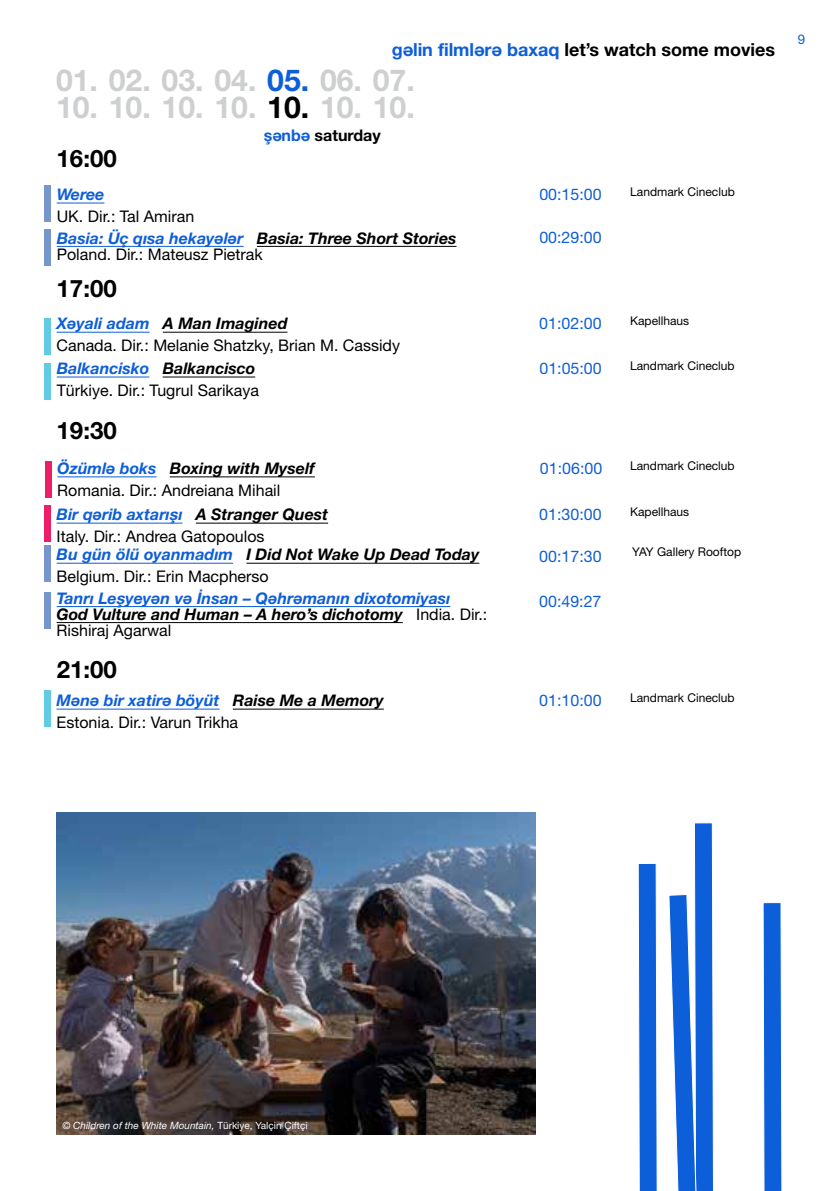
<style>
.page{position:relative;width:840px;height:1191px;background:#fff}
.page>*{position:absolute;margin:0;border:0;box-sizing:border-box;transform-origin:0 0}
.t1{font:700 30.2px "Helvetica Neue";color:#cdcfd0}
.t2{font:700 24px "Helvetica Neue";color:#000}
.t3{font:700 18px "Helvetica Neue";color:#000}
.t4{font:16px/21.6px "Helvetica Neue";color:#000}
.t5{font:italic 700 16px/16px "Helvetica Neue";color:#0d5ed9}
.t6{font:italic 700 16px/21.6px "Helvetica Neue";color:#000}
.t7{font:16px "Helvetica Neue";color:#0d5ed9}
.t8{font:700 16px "Helvetica Neue";color:#000}
.t9{font:13.4px "Helvetica Neue";color:#0d5ed9}
.t10{font:12px "Helvetica Neue";color:#000}
.t11{font:italic 10px "Helvetica Neue";color:#fff}
.s1{color:#0d5ed9}
.s2{color:#000}
.s3{font-weight:400;font-style:normal}
.s4{font-weight:700;font-style:italic;color:#0d5ed9}
.s5{font-weight:700;font-style:italic}
.s6{font-weight:400;font-style:normal;color:#000}
.s7{font-style:normal}
</style>
<div class="page">
<hr style="left:57px;top:332px;width:92px;height:1px;background:#0d5ed9">
<hr style="left:163px;top:332px;width:124px;height:1px;background:#000">
<hr style="left:57px;top:563px;width:176px;height:1px;background:#0d5ed9">
<hr style="left:246px;top:563px;width:233px;height:1px;background:#000">
<hr style="left:57px;top:606px;width:393px;height:1px;background:#0d5ed9">
<hr style="left:57px;top:622px;width:345px;height:1px;background:#000">
<hr style="left:57px;top:523px;width:125px;height:1px;background:#0d5ed9">
<hr style="left:196px;top:523px;width:132px;height:1px;background:#000">
<hr style="left:57px;top:203px;width:47px;height:1px;background:#0d5ed9">
<hr style="left:57px;top:246px;width:186px;height:1px;background:#0d5ed9">
<hr style="left:257px;top:246px;width:199px;height:1px;background:#000">
<img style="left:57px;top:812px;width:478px;height:322px">
<svg style="left:763px;top:902px;width:19px;height:289px;background:#2870dd"></svg>
<svg style="left:669px;top:822px;width:45px;height:369px"></svg>
<svg style="left:638px;top:863px;width:20px;height:328px;background:#3277de"></svg>
<div style="left:45px;top:505px;width:6px;height:36px;background:#ed1d67"></div>
<div style="left:45px;top:185px;width:6px;height:36px;background:#7695cd"></div>
<div style="left:45px;top:229px;width:6px;height:37px;background:#7695cd"></div>
<div style="left:45px;top:545px;width:6px;height:36px;background:#7695cd"></div>
<div style="left:45px;top:591px;width:6px;height:37px;background:#7695cd"></div>
<div style="left:45px;top:318px;width:6px;height:37px;background:#63cae4"></div>
<div style="left:45px;top:689px;width:6px;height:37px;background:#63cae4"></div>
<hr style="left:57px;top:708px;width:162px;height:1px;background:#0d5ed9">
<hr style="left:233px;top:708px;width:150px;height:1px;background:#000">
<hr style="left:57px;top:476px;width:99px;height:1px;background:#0d5ed9">
<hr style="left:170px;top:476px;width:145px;height:1px;background:#000">
<div style="left:45px;top:461px;width:6px;height:37px;background:#ed1d67"></div>
<hr style="left:57px;top:376px;width:92px;height:1px;background:#0d5ed9">
<hr style="left:162px;top:376px;width:93px;height:1px;background:#000">
<div style="left:45px;top:363px;width:6px;height:37px;background:#63cae4"></div>
<p class="t3" style="left:391px;top:36px;width:385px"><span class="s1">gəlin filmlərə baxaq</span> let’s watch some movies</p>
<h1 class="t1" style="left:56px;top:57px;width:360px">01. 02. 03. 04. <span class="s1">05.</span> 06. 07.</h1>
<h1 class="t1" style="left:56px;top:83px;width:360px">10. 10. 10. 10. <span class="s2">10.</span> 10. 10.</h1>
<h2 class="t2" style="left:57px;top:140px;width:62px">16:00</h2>
<p class="t8" style="left:264px;top:123px;width:118px"><span class="s1">şənbə</span> saturday</p>
<p class="t5" style="left:57px;top:187px;width:49px">Weree</p>
<p class="t6" style="left:57px;top:206px;width:401px"><span class="s3">UK. Dir.: Tal Amiran<br></span><span class="s1">Basia: Üç qısa hekayələr</span> Basia: Three Short Stories</p>
<p class="t4" style="left:57px;top:244px;width:207px">Poland. Dir.: Mateusz Pietrak</p>
<h2 class="t2" style="left:57px;top:269px;width:62px">17:00</h2>
<p class="t4" style="left:57px;top:314px;width:345px"><span class="s4">Xəyali adam</span> <span class="s5">A Man Imagined<br></span>Canada. Dir.: Melanie Shatzky, Brian M. Cassidy</p>
<p class="t7" style="left:539px;top:183px;width:64px">00:15:00</p>
<p class="t7" style="left:539px;top:226px;width:64px">00:29:00</p>
<p class="t7" style="left:539px;top:312px;width:64px">01:02:00</p>
<p class="t5" style="left:57px;top:361px;width:200px">Balkancisko <span class="s2">Balkancisco</span></p>
<p class="t7" style="left:539px;top:356px;width:64px">01:05:00</p>
<p class="t4" style="left:57px;top:380px;width:204px">Türkiye. Dir.: Tugrul Sarikaya</p>
<h2 class="t2" style="left:57px;top:412px;width:62px">19:30</h2>
<p class="t6" style="left:57px;top:458px;width:259px"><span class="s1">Özümlə boks</span> Boxing with Myself</p>
<p class="t7" style="left:539px;top:456px;width:64px">01:06:00</p>
<p class="t4" style="left:57px;top:480px;width:224px">Romania. Dir.: Andreiana Mihail</p>
<p class="t4" style="left:57px;top:505px;width:273px"><span class="s4">Bir qərib axtarışı</span> <span class="s5">A Stranger Quest<br></span>Italy. Dir.: Andrea Gatopoulos</p>
<p class="t4" style="left:57px;top:545px;width:424px"><span class="s4">Bu gün ölü oyanmadım</span> <span class="s5">I Did Not Wake Up Dead Today<br></span>Belgium. Dir.: Erin Macpherso</p>
<p class="t5" style="left:57px;top:590px;width:432px">Tanrı Leşyeyən və İnsan – Qəhrəmanın dixotomiyası<br><span class="s2">God Vulture and Human – A hero’s dichotomy</span> <span class="s6">India. Dir.:<br>Rishiraj Agarwal</span></p>
<h2 class="t2" style="left:57px;top:651px;width:62px">21:00</h2>
<p class="t7" style="left:539px;top:503px;width:64px">01:30:00</p>
<p class="t7" style="left:539px;top:545px;width:64px">00:17:30</p>
<p class="t7" style="left:539px;top:589px;width:64px">00:49:27</p>
<p class="t5" style="left:57px;top:693px;width:328px">Mənə bir xatirə böyüt <span class="s2">Raise Me a Memory</span></p>
<p class="t7" style="left:539px;top:688px;width:64px">01:10:00</p>
<p class="t4" style="left:57px;top:712px;width:183px">Estonia. Dir.: Varun Trikha</p>
<p class="t10" style="left:630px;top:183px;width:106px">Landmark Cineclub</p>
<p class="t10" style="left:629px;top:312px;width:61px">Kapellhaus</p>
<p class="t10" style="left:629px;top:357px;width:106px">Landmark Cineclub</p>
<p class="t10" style="left:629px;top:457px;width:106px">Landmark Cineclub</p>
<p class="t10" style="left:629px;top:503px;width:61px">Kapellhaus</p>
<p class="t10" style="left:631px;top:543px;width:110px">YAY Gallery Rooftop</p>
<p class="t10" style="left:629px;top:689px;width:106px">Landmark Cineclub</p>
<p class="t9" style="left:797px;top:30px;width:9px">9</p>
<p class="t11" style="left:62px;top:1118px;width:246px">© Children of the White Mountain, <span class="s7">Türkiye, Yalçin Çiftçi</span></p>
</div>
